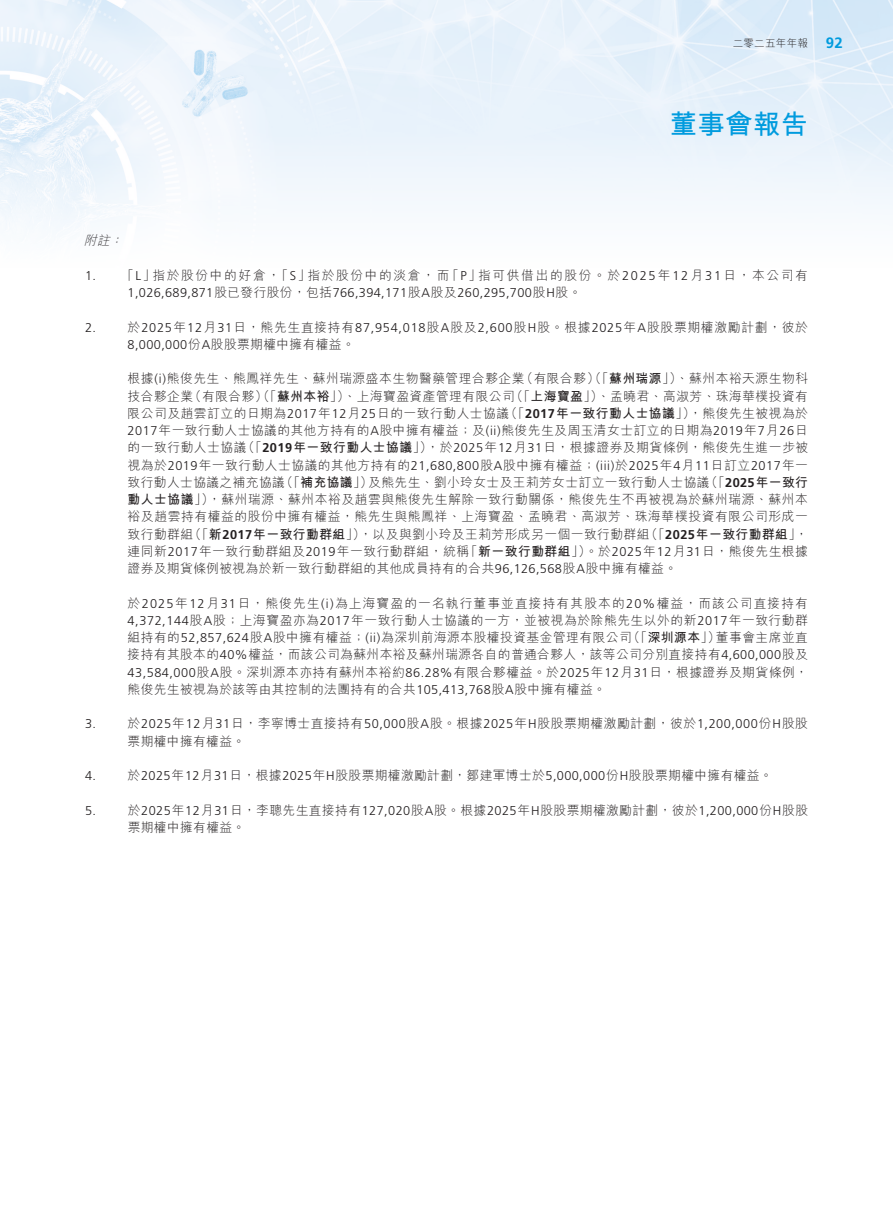
<style>
.page{position:relative;width:893px;height:1212px;background:#fff}
.page>*{position:absolute;margin:0;border:0;box-sizing:border-box;transform-origin:0 0}
.t1{font:700 27px "M Hei HK";letter-spacing:.03em;color:#009bde}
.t2{font:700 15px "Frutiger LT Std";color:#009bde}
.t3{font:300 12.75px/17.2px "M Hei HK";letter-spacing:.04em;color:#231f20}
.t4{font:700 12.75px "M Hei HK";letter-spacing:.04em;color:#231f20}
.t5{font:300 12.75px "Frutiger LT Std";letter-spacing:.03em;color:#231f20}
.t6{font:300 12.75px "M Hei HK";letter-spacing:.125em;color:#231f20}
.t7{font:700 12.75px "Frutiger LT Std";color:#231f20}
.t8{font:italic 300 12.75px "M Hei HK";color:#231f20}
.t9{font:300 10.5px "M Hei HK";letter-spacing:.03em;color:#231f20}
.s1{font-family:"Frutiger LT Std"}
.s2{font-family:"M Hei HK"}
.s3{font-weight:700}
.s4{font-weight:300}
.s5{font-family:"M Hei HK";font-weight:300}
</style>
<div class="page">
<img style="left:0;top:0;width:893px;height:228px">
<p class="t9" style="left:733px;top:38px;width:77px">二零二五年年報</p>
<p class="t2" style="left:826px;top:34px;width:19px">92</p>
<h1 class="t1" style="left:670px;top:104px;width:140px">董事會報告</h1>
<p class="t8" style="left:84px;top:234px;width:31px">附註</p>
<p class="t8" style="left:110px;top:234px;width:18px">：</p>
<p class="t5" style="left:85px;top:268px;width:12px">1.</p>
<p class="t5" style="left:85px;top:320px;width:12px">2.</p>
<p class="t5" style="left:85px;top:717px;width:12px">3.</p>
<p class="t5" style="left:85px;top:768px;width:12px">4.</p>
<p class="t5" style="left:85px;top:803px;width:12px">5.</p>
<p class="t6" style="left:152px;top:269px;width:129px">指於股份中的好倉，</p>
<p class="t3" style="left:121px;top:266px;width:36px">「 」<span class="s1">L</span></p>
<p class="t6" style="left:307px;top:269px;width:144px">指於股份中的淡倉，而</p>
<p class="t6" style="left:478px;top:269px;width:331px">指可供借出的股份。於<span class="s1">2025</span>年<span class="s1">12</span>月<span class="s1">31</span>日，本公司有</p>
<p class="t3" style="left:275px;top:266px;width:37px">「<span class="s1">S</span>」</p>
<p class="t3" style="left:446px;top:266px;width:37px">「<span class="s1">P</span>」</p>
<p class="t5" style="left:128px;top:285px;width:455px">1,026,689,871<span class="s2">股已發行股份，包括</span>766,394,171<span class="s2">股</span>A<span class="s2">股及</span>260,295,700<span class="s2">股</span>H<span class="s2">股。</span></p>
<p class="t3" style="left:128px;top:318px;width:682px">於<span class="s1">2025</span>年<span class="s1">12</span>月<span class="s1">31</span>日，熊先生直接持有<span class="s1">87,954,018</span>股<span class="s1">A</span>股及<span class="s1">2,600</span>股<span class="s1">H</span>股。根據<span class="s1">2025</span>年<span class="s1">A</span>股股票期權激勵計劃，彼於</p>
<p class="t3" style="left:128px;top:335px;width:229px"><span class="s1">8,000,000</span>份<span class="s1">A</span>股股票期權中擁有權益。</p>
<p class="t3" style="left:520px;top:370px;width:289px">（有限合夥）（「<span class="s3">蘇州瑞源</span>」）、蘇州本裕天源生物科</p>
<p class="t3" style="left:510px;top:370px;width:299px;text-indent:-383px">根據 <span class="s1">)i(</span> 熊俊先生、熊鳳祥先生、蘇州瑞源盛本生物醫藥管理合夥企業<br>（「<span class="s3">上海寶盈</span>」）、孟曉君、高淑芳、珠海華樸投資有</p>
<p class="t3" style="left:189px;top:387px;width:327px">（有限合夥）（「<span class="s3">蘇州本裕</span>」）、上海寶盈資產管理有限公司</p>
<p class="t3" style="left:128px;top:387px;width:67px">技合夥企業</p>
<p class="t4" style="left:505px;top:404px;width:192px"><span class="s4">（「</span><span class="s1">2017</span>年一致行動人士協議<span class="s4">」）</span></p>
<p class="t3" style="left:128px;top:404px;width:383px">限公司及趙雲訂立的日期為<span class="s1">2017</span>年<span class="s1">12</span>月<span class="s1">25</span>日的一致行動人士協議</p>
<p class="t3" style="left:128px;top:422px;width:682px"><span class="s1">2017</span>年一致行動人士協議的其他方持有的<span class="s1">A</span>股中擁有權益；及<span class="s1">( )i i</span> 熊俊先生及周玉清女士訂立的日期為<span class="s1">2019</span>年<span class="s1">7</span>月<span class="s1">26</span>日</p>
<p class="t3" style="left:426px;top:439px;width:383px">，於<span class="s1">2025</span>年<span class="s1">12</span>月<span class="s1">31</span>日，根據證券及期貨條例，熊俊先生進一步被</p>
<p class="t3" style="left:689px;top:404px;width:120px">，熊俊先生被視為於</p>
<p class="t4" style="left:242px;top:438px;width:192px"><span class="s4">（「</span><span class="s1">2019</span>年一致行動人士協議<span class="s4">」）</span></p>
<p class="t3" style="left:128px;top:439px;width:682px">的一致行動人士協議<br>視為於<span class="s1">2019</span>年一致行動人士協議的其他方持有的<span class="s1">21,680,800</span>股<span class="s1">A</span>股中擁有權益；<span class="s1">(iii</span> 於<span class="s1">) 2025</span>年<span class="s1">4</span>月<span class="s1">11</span>日訂立<span class="s1">2017</span>年一</p>
<p class="t7" style="left:705px;top:475px;width:104px"><span class="s5">（「</span>2025<span class="s2">年一致行</span></p>
<p class="t3" style="left:281px;top:473px;width:94px">（「<span class="s3">補充協議</span>」）</p>
<p class="t3" style="left:368px;top:473px;width:343px">及熊先生、劉小玲女士及王莉芳女士訂立一致行動人士協議</p>
<p class="t3" style="left:208px;top:473px;width:601px;text-indent:-81px">致行動人士協議之補充協議<br>，蘇州瑞源、蘇州本裕及趙雲與熊俊先生解除一致行動關係，熊俊先生不再被視為於蘇州瑞源、蘇州本</p>
<p class="t4" style="left:128px;top:490px;width:88px">動人士協議<span class="s4">」）</span></p>
<p class="t3" style="left:128px;top:508px;width:682px">裕及趙雲持有權益的股份中擁有權益，熊先生與熊鳳祥、上海寶盈、孟曉君、高淑芳、珠海華樸投資有限公司形成一</p>
<p class="t4" style="left:645px;top:525px;width:164px"><span class="s4">（「</span><span class="s1">2025</span>年一致行動群組<span class="s4">，「</span></p>
<p class="t4" style="left:189px;top:525px;width:178px"><span class="s4">（「</span>新<span class="s1">2017</span>年一致行動群組<span class="s4">」）</span></p>
<p class="t3" style="left:359px;top:525px;width:292px">，以及與劉小玲及王莉芳形成另一個一致行動群組</p>
<p class="t3" style="left:128px;top:525px;width:67px">致行動群組</p>
<p class="t3" style="left:465px;top:542px;width:345px">「<span class="s3">新一致行動群組</span>」）。於<span class="s1">2025</span>年<span class="s1">12</span>月<span class="s1">31</span>日，熊俊先生根據</p>
<p class="t3" style="left:128px;top:542px;width:551px">連同新<span class="s1">2017</span>年一致行動群組及<span class="s1">2019</span>年一致行動群組，統稱<br>證券及期貨條例被視為於新一致行動群組的其他成員持有的合共<span class="s1">96,126,568</span>股<span class="s1">A</span>股中擁有權益。</p>
<p class="t3" style="left:128px;top:594px;width:682px;text-align:right">於<span class="s1">2025</span>年<span class="s1">12</span>月<span class="s1">31</span>日，熊俊先生 <span class="s1">)i(</span> 為上海寶盈的一名執行董事並直接持有其股本的<span class="s1">20%</span>權益，而該公司直接持有<br><span class="s1">4,372,144</span>股<span class="s1">A</span>股；上海寶盈亦為<span class="s1">2017</span>年一致行動人士協議的一方，並被視為於除熊先生以外的新<span class="s1">2017</span>年一致行動群董事會主席並直</p>
<p class="t3" style="left:128px;top:629px;width:682px">組持有的<span class="s1">52,857,624</span>股<span class="s1">A</span>股中擁有權益；<span class="s1">( )i i</span> 為深圳前海源本股權投資基金管理有限公司<br>接持有其股本的<span class="s1">40%</span>權益，而該公司為蘇州本裕及蘇州瑞源各自的普通合夥人，該等公司分別直接持有<span class="s1">4,600,000</span>股及<span class="s1">43,584,000</span>股<span class="s1">A</span>股。深圳源本亦持有蘇州本裕約<span class="s1">86.28%</span>有限合夥權益。於<span class="s1">2025</span>年<span class="s1">12</span>月<span class="s1">31</span>日，根據證券及期貨條例，熊俊先生被視為於該等由其控制的法團持有的合共<span class="s1">105,413,768</span>股<span class="s1">A</span>股中擁有權益。</p>
<p class="t3" style="left:128px;top:715px;width:682px">於<span class="s1">2025</span>年<span class="s1">12</span>月<span class="s1">31</span>日，李寧博士直接持有<span class="s1">50,000</span>股<span class="s1">A</span>股。根據<span class="s1">2025</span>年<span class="s1">H</span>股股票期權激勵計劃，彼於<span class="s1">1,200,000</span>份<span class="s1">H</span>股股</p>
<p class="t3" style="left:628px;top:629px;width:94px">（「<span class="s3">深圳源本</span>」）</p>
<p class="t3" style="left:128px;top:732px;width:119px">票期權中擁有權益。</p>
<p class="t3" style="left:128px;top:767px;width:647px">於<span class="s1">2025</span>年<span class="s1">12</span>月<span class="s1">31</span>日，根據<span class="s1">2025</span>年<span class="s1">H</span>股股票期權激勵計劃，鄒建軍博士於<span class="s1">5,000,000</span>份<span class="s1">H</span>股股票期權中擁有權益。</p>
<p class="t3" style="left:128px;top:801px;width:682px">於<span class="s1">2025</span>年<span class="s1">12</span>月<span class="s1">31</span>日，李聰先生直接持有<span class="s1">127,020</span>股<span class="s1">A</span>股。根據<span class="s1">2025</span>年<span class="s1">H</span>股股票期權激勵計劃，彼於<span class="s1">1,200,000</span>份<span class="s1">H</span>股股</p>
<p class="t3" style="left:128px;top:818px;width:119px">票期權中擁有權益。</p>
</div>
